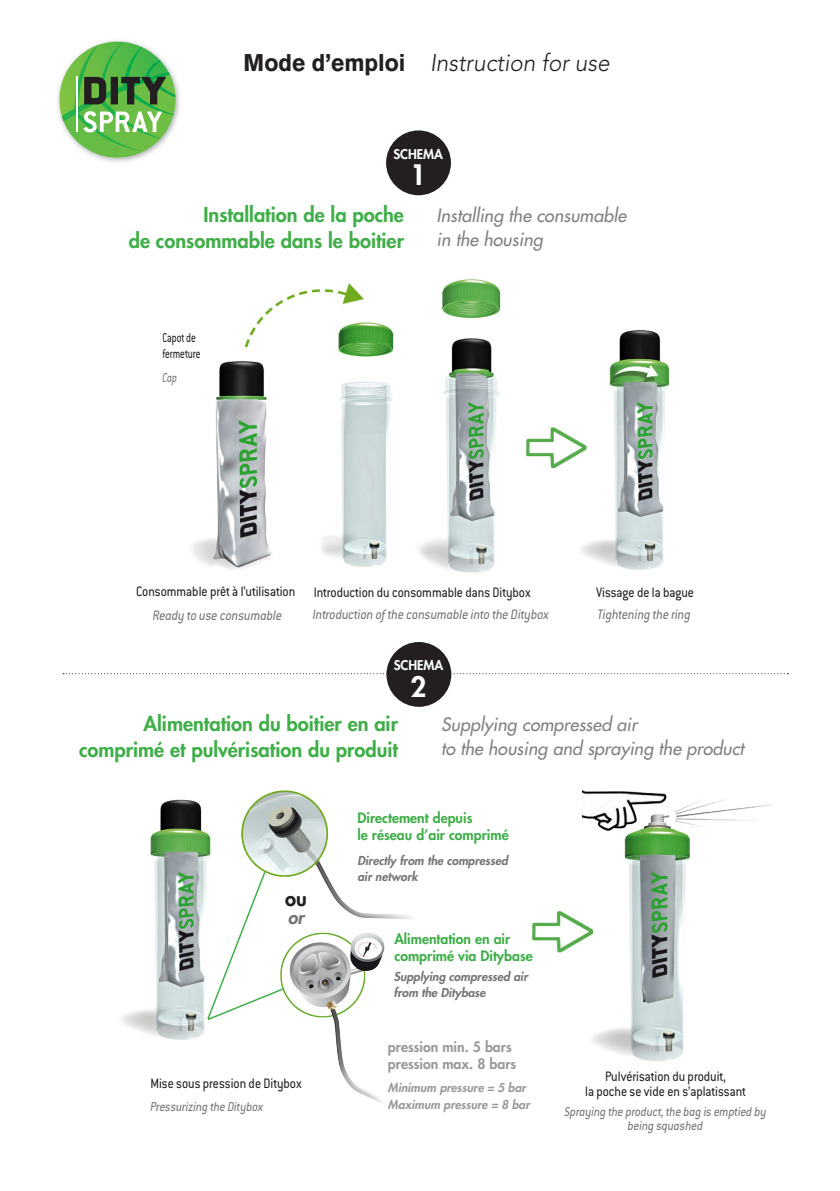
<style>
.page{position:relative;width:840px;height:1191px;background:#fff}
.page>*{position:absolute;margin:0;border:0;box-sizing:border-box;transform-origin:0 0}
.t1{font:800 27.4px "Futura Std";color:#fff}
.t2{font:italic 300 24px "Avenir LT Std";color:#231f20;scale:.94 1}
.t3{font:700 24px "Akzidenz Grotesk BQ";color:#231f20;scale:.94 1}
.t4{font:800 20px/26px "Futura Std";color:#40ae49;text-align:right}
.t5{font:800 20px "Futura Std";color:#231f20}
.t6{font:italic 500 18px "Futura Std";color:#808285}
.t7{font:italic 800 18px "Futura Std";color:#727477}
.t8{font:15px/14.8px "Conduit ITC";color:#231f20;text-align:center;scale:.9 1}
.t9{font:italic 15px "Conduit ITC";color:#727477;scale:.9 1}
.t10{font:800 14px/16.8px "Futura Std";color:#40ae49}
.t11{font:italic 14px/14px "Conduit ITC";color:#727477;text-align:center;scale:.9 1}
.t12{font:800 14px "Futura Std";color:#97999c}
.t13{font:14px/15.8px "Conduit ITC";color:#231f20;scale:.75 1}
.t14{font:italic 14px "Conduit ITC";color:#727477;scale:.75 1}
.t15{font:800 13px "Futura Std";color:#fff}
.t16{font:italic 800 12px "Futura Std";color:#727477}
.t17{font:italic 800 12px "Futura Std";color:#97999c}
</style>
<div class="page">
<svg style="left:63px;top:673px;width:722px;height:1px"></svg>
<div style="left:386px;top:130px;width:64px;height:65px;background:#231f20;border-radius:50%"></div>
<div style="left:386px;top:642px;width:65px;height:65px;background:#231f20;border-radius:50%"></div>
<img style="left:192px;top:279px;width:478px;height:294px">
<img style="left:121px;top:799px;width:90px;height:241px">
<div style="left:156px;top:321px;width:54px;height:50px;background:#fff"></div>
<div style="left:156px;top:368px;width:54px;height:19px;background:#fff"></div>
<img style="left:592px;top:799px;width:180px;height:262px">
<img style="left:582px;top:790px;width:95px;height:50px">
<div style="left:610px;top:369px;width:44px;height:13px;background:#231f20;opacity:.4"></div>
<svg style="left:614px;top:361px;width:44px;height:16px"></svg>
<img style="left:532px;top:911px;width:60px;height:42px">
<div style="left:533px;top:945px;width:12px;height:10px;background:#fff;border-radius:50%"></div>
<svg style="left:206px;top:869px;width:25px;height:152px"></svg>
<img style="left:231px;top:790px;width:181px;height:313px">
<svg style="left:121px;top:881px;width:17px;height:69px"></svg>
<svg style="left:57px;top:40px;width:123px;height:122px"></svg>
<hr style="left:76px;top:76px;width:1px;height:55px;background:#fff">
<p class="t3" style="left:243px;top:49px;width:174px">Mode d’emploi</p>
<p class="t2" style="left:430px;top:49px;width:192px">Instruction for use</p>
<p class="t15" style="left:393px;top:146px;width:51px">SCHEMA</p>
<p class="t1" style="left:410px;top:157px;width:17px">1</p>
<p class="t4" style="left:129px;top:202px;width:276px">Installation de la poche<br>de consommable dans le boitier</p>
<p class="t13" style="left:162px;top:330px;width:52px">Capot de fermeture</p>
<p class="t14" style="left:162px;top:369px;width:21px">Cap</p>
<p class="t6" style="left:436px;top:204px;width:191px">Installing the consumable</p>
<p class="t6" style="left:436px;top:228px;width:108px">in the housing</p>
<p class="t8" style="left:136px;top:584px;width:178px">Consommable prêt à l’utilisation</p>
<p class="t8" style="left:313px;top:584px;width:242px">Introduction du consommable dans Ditybox</p>
<p class="t9" style="left:152px;top:606px;width:145px">Ready to use consumable</p>
<p class="t9" style="left:312px;top:605px;width:264px">Introduction of the consumable into the Ditybox</p>
<p class="t15" style="left:393px;top:657px;width:51px">SCHEMA</p>
<p class="t1" style="left:410px;top:669px;width:17px">2</p>
<p class="t8" style="left:595px;top:584px;width:110px">Vissage de la bague</p>
<p class="t9" style="left:597px;top:605px;width:105px">Tightening the ring</p>
<p class="t4" style="left:79px;top:710px;width:320px">Alimentation du boitier en air comprimé et pulvérisation du produit</p>
<p class="t6" style="left:441px;top:712px;width:198px">Supplying compressed air</p>
<p class="t6" style="left:441px;top:736px;width:304px">to the housing and spraying the product</p>
<p class="t10" style="left:357px;top:809px;width:153px">Directement depuis<br>le réseau d’air comprimé</p>
<p class="t5" style="left:285px;top:885px;width:23px">ou</p>
<p class="t7" style="left:287px;top:905px;width:18px">or</p>
<p class="t8" style="left:150px;top:1075px;width:169px">Mise sous pression de Ditybox</p>
<p class="t11" style="left:150px;top:1098px;width:127px">Pressurizing the Ditybox</p>
<p class="t16" style="left:357px;top:853px;width:152px">Directly from the compressed</p>
<p class="t16" style="left:357px;top:869px;width:62px">air network</p>
<p class="t10" style="left:394px;top:930px;width:117px">Alimentation en air</p>
<p class="t10" style="left:394px;top:947px;width:140px">comprimé via Ditybase</p>
<p class="t16" style="left:393px;top:968px;width:135px">Supplying compressed air</p>
<p class="t16" style="left:393px;top:985px;width:93px">from the Ditybase</p>
<p class="t12" style="left:388px;top:1038px;width:125px">pression min. 5 bars</p>
<p class="t12" style="left:388px;top:1055px;width:130px">pression max. 8 bars</p>
<p class="t17" style="left:388px;top:1080px;width:139px">Minimum pressure = 5 bar</p>
<p class="t17" style="left:388px;top:1097px;width:143px">Maximum pressure = 8 bar</p>
<p class="t8" style="left:584px;top:1068px;width:180px">Pulvérisation du produit,<br>la poche se vide en s’aplatissant</p>
<p class="t11" style="left:564px;top:1104px;width:226px">Spraying the product, the bag is emptied by being squashed</p>
</div>
